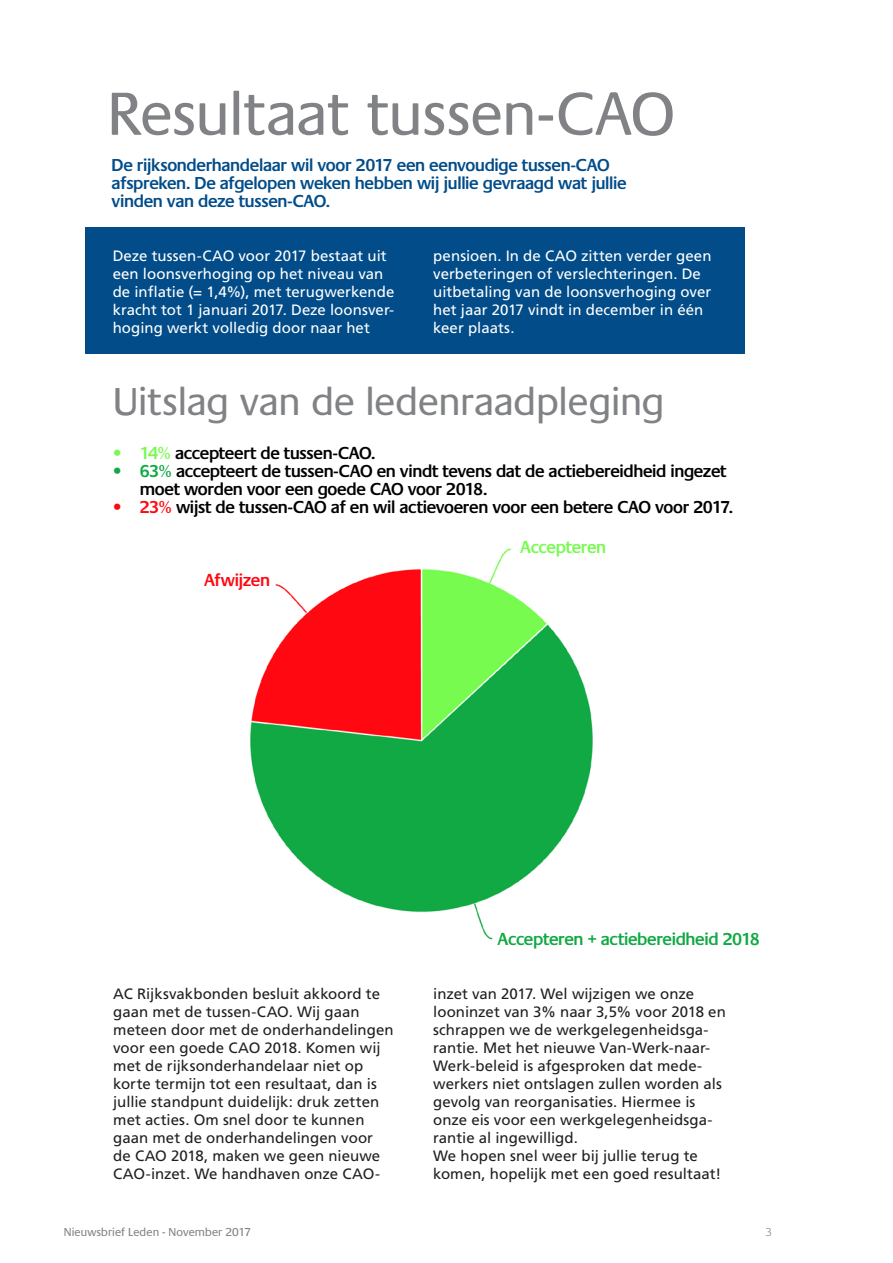
<style>
.page{position:relative;width:893px;height:1263px;background:#fff}
.page>*{position:absolute;margin:0;border:0;box-sizing:border-box;transform-origin:0 0}
.t1{font:63px "Praxis Normal";letter-spacing:-.01em;color:#808285}
.t2{font:40.5px "Praxis Normal";color:#808285}
.t3{font:18px/18px "Praxis Halbfett";letter-spacing:-.015em;color:#000}
.Bodytekst{font:18px/18px "Praxis Halbfett";letter-spacing:-.015em;color:#014c89}
.Bodytekst-2{font:18px "Praxis Halbfett";letter-spacing:-.015em;color:#11a944}
.Bodytekst-3{font:18px "Praxis Halbfett";letter-spacing:-.015em;color:#77fb4f}
.Bodytekst-4{font:18px "Praxis Halbfett";letter-spacing:-.025em;color:#ff0811}
.Bodytekst-5{font:15px/18px "Frutiger LT Std";color:#231f20}
.Bodytekst-6{font:15px/18px "Frutiger LT Std";letter-spacing:.005em;color:#fff}
.t4{font:12px "Praxis Normal";letter-spacing:.01em;color:#808285}
.t5{font:12px "Praxis Mager";color:#808285}
.s1{font-family:"Frutiger LT Std";color:#77fb4f}
.s2{color:#77fb4f}
.s3{font-family:"Frutiger LT Std";color:#11a944}
.s4{color:#11a944}
.s5{font-family:"Frutiger LT Std";color:#ff0811}
.s6{color:#ff0811}
</style>
<div class="page">
<div style="left:85px;top:228px;width:659px;height:126px;background:#014c89"></div>
<img style="left:250px;top:548px;width:343px;height:392px">
<p class="t1" style="left:107px;top:80px;width:569px">Resultaat tussen-CAO</p>
<p class="Bodytekst" style="left:112px;top:156px;width:516px">De rijksonderhandelaar wil voor 2017 een eenvoudige tussen-CAO afspreken. De afgelopen weken hebben wij jullie gevraagd wat jullie vinden van deze tussen-CAO.</p>
<p class="Bodytekst-6" style="left:113px;top:247px;width:283px">Deze tussen-CAO voor 2017 bestaat uit een loonsverhoging op het niveau van de inflatie (= 1,4%), met terugwerkende kracht tot 1 januari 2017. Deze loonsver&shy;hoging werkt volledig door naar het</p>
<p class="Bodytekst-6" style="left:433px;top:247px;width:280px">pensioen. In de CAO zitten verder geen verbeteringen of verslechteringen. De uitbetaling van de loonsverhoging over het jaar 2017 vindt in december in één keer plaats.</p>
<p class="t2" style="left:113px;top:380px;width:553px">Uitslag van de ledenraadpleging</p>
<p class="t3" style="left:113px;top:444px;width:264px"><span class="s1">•</span> <span class="s2">14%</span> accepteert de tussen-CAO.</p>
<p class="t3" style="left:140px;top:462px;width:588px;text-indent:-27px"><span class="s3">•</span> <span class="s4">63%</span> accepteert de tussen-CAO en vindt tevens dat de actiebereidheid ingezet moet worden voor een goede CAO voor 2018.</p>
<p class="t3" style="left:113px;top:498px;width:622px"><span class="s5">•</span> <span class="s6">23%</span> wijst de tussen-CAO af en wil actievoeren voor een betere CAO voor 2017.</p>
<p class="Bodytekst-3" style="left:520px;top:537px;width:88px">Accepteren</p>
<p class="Bodytekst-4" style="left:204px;top:570px;width:67px">Afwijzen</p>
<p class="Bodytekst-2" style="left:497px;top:929px;width:264px">Accepteren + actiebereidheid 2018</p>
<p class="Bodytekst-5" style="left:113px;top:985px;width:282px">AC Rijksvakbonden besluit akkoord te gaan met de tussen-CAO. Wij gaan meteen door met de onderhandelingen voor een goede CAO 2018. Komen wij met de rijksonderhandelaar niet op korte termijn tot een resultaat, dan is jullie standpunt duidelijk: druk zetten met acties. Om snel door te kunnen gaan met de onderhandelingen voor de CAO 2018, maken we geen nieuwe CAO-inzet. We handhaven onze CAO-</p>
<p class="Bodytekst-5" style="left:433px;top:985px;width:294px">inzet van 2017. Wel wijzigen we onze looninzet van 3% naar 3,5% voor 2018 en schrappen we de werkgelegenheidsga&shy;rantie. Met het nieuwe Van-Werk-naar-Werk-beleid is afgesproken dat mede&shy;werkers niet ontslagen zullen worden als gevolg van reorganisaties. Hiermee is onze eis voor een werkgelegenheidsga&shy;rantie al ingewilligd.</p>
<p class="Bodytekst-5" style="left:433px;top:1147px;width:289px">We hopen snel weer bij jullie terug te komen, hopelijk met een goed resultaat!</p>
<p class="t4" style="left:64px;top:1225px;width:189px">Nieuwsbrief Leden - November 2017</p>
<p class="t5" style="left:765px;top:1225px;width:8px">3</p>
</div>
